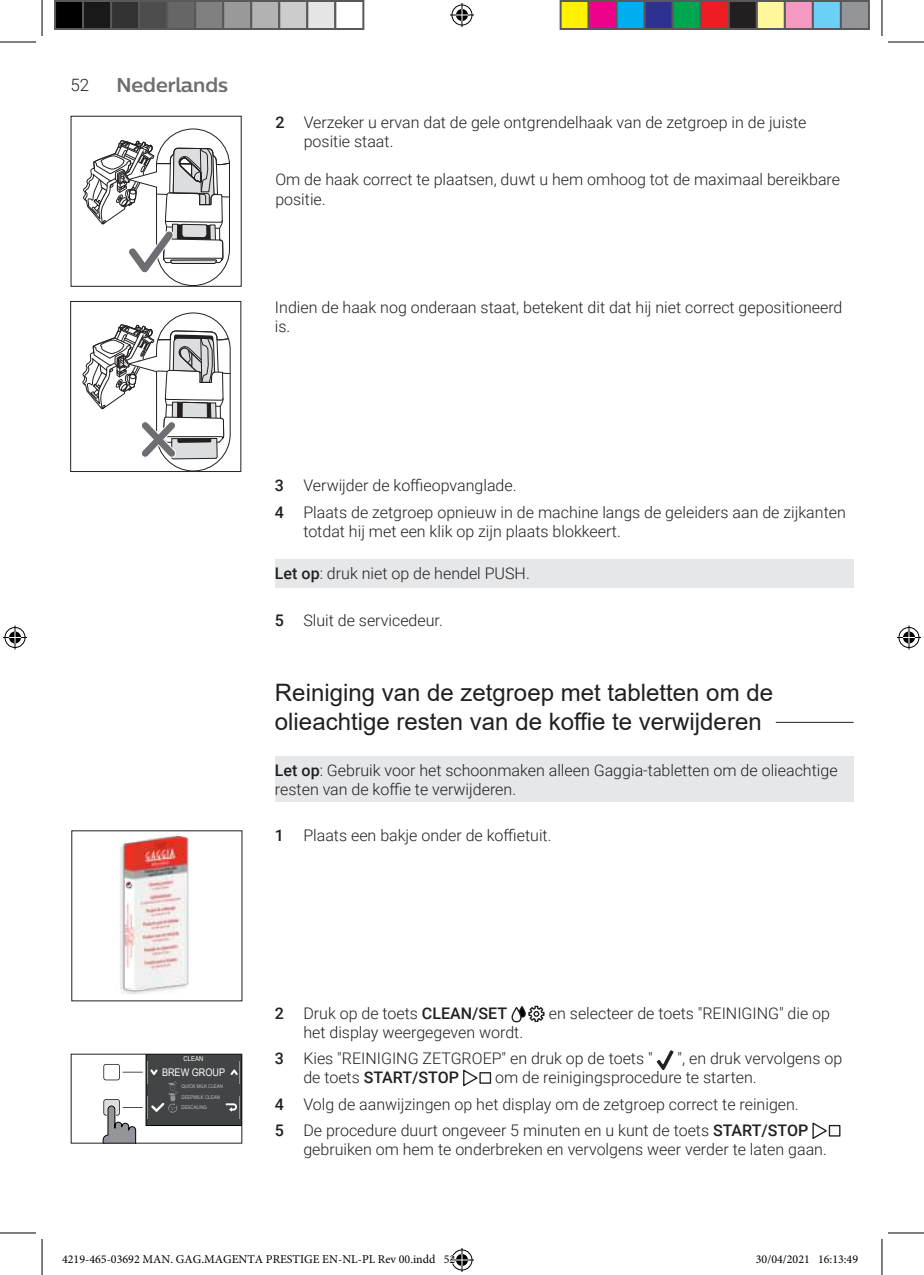
<style>
.page{position:relative;width:924px;height:1275px;background:#fff}
.page>*{position:absolute;margin:0;border:0;box-sizing:border-box;transform-origin:0 0}
.t1{font:24px/28.8px "Arial";color:#231f20}
.t2{font:700 20px "Centrale Sans";color:#6d6e71}
.t3{font:300 17px "Roboto";color:#231f20}
.t4{font:300 16px/19.2px "Roboto";color:#231f20}
.t5{font:500 16px "Roboto";color:#231f20}
.t6{font:12px "Minion Pro";color:#000}
.t7{font:10.6px "Arial Narrow";color:#fff;scale:1.05 1}
.t8{font:6.8px "Arial Narrow";color:#fff;scale:1.05 1}
.t9{font:5.2px/10.8px "Arial Narrow";color:#bcbdc0;scale:1.05 1}
.s1{font-weight:500}
.s2{font-weight:300}
</style>
<div class="page">
<div style="left:275px;top:559px;width:578px;height:28px;background:#e6e7e9"></div>
<div style="left:275px;top:756px;width:578px;height:46px;background:#e6e7e9"></div>
<svg style="left:518px;top:1006px;width:7px;height:11px"></svg>
<div style="left:518px;top:1006px;width:7px;height:11px;border:1px solid #231f20;border-radius:3px"></div>
<svg style="left:512px;top:1007px;width:8px;height:14px"></svg>
<div style="left:511px;top:1007px;width:10px;height:15px;border:1px solid #231f20;border-radius:4px"></div>
<svg style="left:528px;top:1005px;width:16px;height:17px"></svg>
<svg style="left:656px;top:1050px;width:17px;height:20px"></svg>
<svg style="left:463px;top:1069px;width:15px;height:17px"></svg>
<div style="left:479px;top:1072px;width:12px;height:11px;border:1px solid #231f20"></div>
<svg style="left:812px;top:1122px;width:15px;height:17px"></svg>
<div style="left:828px;top:1125px;width:12px;height:11px;border:1px solid #231f20"></div>
<hr style="left:775px;top:722px;width:78px;height:1px;background:#231f20">
<svg style="left:83px;top:129px;width:146px;height:156px"></svg>
<div style="left:70px;top:116px;width:171px;height:171px;border:1px solid #231f20"></div>
<svg style="left:82px;top:313px;width:148px;height:157px"></svg>
<div style="left:70px;top:301px;width:171px;height:171px;border:1px solid #231f20"></div>
<img style="left:120px;top:834px;width:69px;height:160px">
<div style="left:146px;top:1054px;width:95px;height:71px;background:#424545"></div>
<svg style="left:226px;top:1096px;width:14px;height:22px"></svg>
<svg style="left:230px;top:1061px;width:10px;height:22px"></svg>
<svg style="left:102px;top:1061px;width:76px;height:80px"></svg>
<div style="left:71px;top:1053px;width:171px;height:90px;border:1px solid #231f20"></div>
<hr style="left:0;top:42px;width:36px;height:1px;background:#000">
<hr style="left:887px;top:42px;width:36px;height:1px;background:#000">
<hr style="left:0;top:1232px;width:36px;height:1px;background:#000">
<hr style="left:887px;top:1232px;width:36px;height:1px;background:#000">
<hr style="left:42px;top:0;width:1px;height:36px;background:#000">
<hr style="left:42px;top:1239px;width:1px;height:36px;background:#000">
<hr style="left:881px;top:0;width:1px;height:36px;background:#000">
<hr style="left:881px;top:1239px;width:1px;height:36px;background:#000">
<svg style="left:450px;top:3px;width:24px;height:24px"></svg>
<svg style="left:3px;top:625px;width:24px;height:24px"></svg>
<svg style="left:897px;top:625px;width:23px;height:24px"></svg>
<div style="left:55px;top:1px;width:28px;height:28px;background:#000"></div>
<div style="left:54px;top:0;width:30px;height:30px;border:2px solid #595959"></div>
<div style="left:83px;top:1px;width:28px;height:28px;background:#191919"></div>
<div style="left:82px;top:0;width:30px;height:30px;border:2px solid #595959"></div>
<div style="left:111px;top:1px;width:28px;height:28px;background:#333"></div>
<div style="left:110px;top:0;width:30px;height:30px;border:2px solid #595959"></div>
<div style="left:139px;top:1px;width:28px;height:28px;background:#4d4d4d"></div>
<div style="left:138px;top:0;width:30px;height:30px;border:2px solid #595959"></div>
<div style="left:167px;top:1px;width:28px;height:28px;background:#666"></div>
<div style="left:166px;top:0;width:30px;height:30px;border:2px solid #595959"></div>
<div style="left:195px;top:1px;width:28px;height:28px;background:#808080"></div>
<div style="left:194px;top:0;width:30px;height:30px;border:2px solid #595959"></div>
<div style="left:223px;top:1px;width:28px;height:28px;background:#999"></div>
<div style="left:222px;top:0;width:30px;height:30px;border:2px solid #595959"></div>
<div style="left:251px;top:1px;width:28px;height:28px;background:#b2b2b2"></div>
<div style="left:250px;top:0;width:30px;height:30px;border:2px solid #595959"></div>
<div style="left:279px;top:1px;width:28px;height:28px;background:#ccc"></div>
<div style="left:278px;top:0;width:30px;height:30px;border:2px solid #595959"></div>
<div style="left:307px;top:1px;width:28px;height:28px;background:#e5e5e5"></div>
<div style="left:306px;top:0;width:30px;height:30px;border:2px solid #595959"></div>
<div style="left:334px;top:0;width:30px;height:30px;border:2px solid #595959"></div>
<div style="left:560px;top:1px;width:28px;height:28px;background:#fff101"></div>
<div style="left:559px;top:0;width:30px;height:30px;border:2px solid #595959"></div>
<div style="left:588px;top:1px;width:28px;height:28px;background:#ed028c"></div>
<div style="left:587px;top:0;width:30px;height:30px;border:2px solid #595959"></div>
<div style="left:616px;top:1px;width:28px;height:28px;background:#00aeef"></div>
<div style="left:615px;top:0;width:30px;height:30px;border:2px solid #595959"></div>
<div style="left:644px;top:1px;width:28px;height:28px;background:#2e3092"></div>
<div style="left:643px;top:0;width:30px;height:30px;border:2px solid #595959"></div>
<div style="left:672px;top:1px;width:28px;height:28px;background:#00a54f"></div>
<div style="left:671px;top:0;width:30px;height:30px;border:2px solid #595959"></div>
<div style="left:700px;top:1px;width:28px;height:28px;background:#ee1d23"></div>
<div style="left:699px;top:0;width:30px;height:30px;border:2px solid #595959"></div>
<div style="left:728px;top:1px;width:28px;height:28px;background:#231f20"></div>
<div style="left:727px;top:0;width:30px;height:30px;border:2px solid #595959"></div>
<div style="left:756px;top:1px;width:28px;height:28px;background:#fff79a"></div>
<div style="left:755px;top:0;width:30px;height:30px;border:2px solid #595959"></div>
<div style="left:784px;top:1px;width:28px;height:28px;background:#f499c2"></div>
<div style="left:783px;top:0;width:30px;height:30px;border:2px solid #595959"></div>
<div style="left:812px;top:1px;width:28px;height:28px;background:#6bcff6"></div>
<div style="left:811px;top:0;width:30px;height:30px;border:2px solid #595959"></div>
<div style="left:840px;top:1px;width:28px;height:28px;background:#939598"></div>
<div style="left:839px;top:0;width:30px;height:30px;border:2px solid #595959"></div>
<svg style="left:450px;top:1248px;width:24px;height:24px"></svg>
<p class="t3" style="left:70px;top:77px;width:20px">52</p>
<p class="t2" style="left:116px;top:77px;width:113px">Nederlands</p>
<p class="t4" style="left:303px;top:114px;width:504px;text-indent:-28px"><span class="s1">2</span> Verzeker u ervan dat de gele ontgrendelhaak van de zetgroep in de juiste positie staat.</p>
<p class="t4" style="left:275px;top:171px;width:566px">Om de haak correct te plaatsen, duwt u hem omhoog tot de maximaal bereikbare positie.</p>
<p class="t4" style="left:275px;top:299px;width:568px">Indien de haak nog onderaan staat, betekent dit dat hij niet correct gepositioneerd is.</p>
<p class="t4" style="left:275px;top:471px;width:572px;line-height:26.4px"><span class="s1">3</span> Verwijder de ko昀케eopvanglade.<br><span class="s1">4</span> Plaats de zetgroep opnieuw in de machine langs de geleiders aan de zijkanten</p>
<p class="t4" style="left:303px;top:522px;width:319px">totdat hij met een klik op zijn plaats blokkeert.</p>
<p class="t4" style="left:275px;top:565px;width:256px"><span class="s1">Let op</span>: druk niet op de hendel PUSH.</p>
<p class="t4" style="left:275px;top:612px;width:169px"><span class="s1">5</span> Sluit de servicedeur.</p>
<h1 class="t1" style="left:275px;top:678px;width:499px">Reiniging van de zetgroep met tabletten om de olieachtige resten van de ko昀케e te verwijderen</h1>
<p class="t4" style="left:275px;top:761px;width:564px"><span class="s1">Let op</span>: Gebruik voor het schoonmaken alleen Gaggia-tabletten om de olieachtige resten van de ko昀케e te verwijderen.</p>
<p class="t4" style="left:275px;top:824px;width:278px"><span class="s1">1</span> Plaats een bakje onder de ko昀케etuit.</p>
<p class="t8" style="left:183px;top:1055px;width:20px">CLEAN</p>
<p class="t9" style="left:181px;top:1080px;width:41px">QUICK MILK CLEAN<br>DEEPMILK CLEAN<br>DESCALING</p>
<p class="t7" style="left:162px;top:1066px;width:62px">BREW GROUP</p>
<p class="t4" style="left:275px;top:1004px;width:233px"><span class="s1">2</span> Druk op de toets <span class="s1">CLEAN/SET</span></p>
<p class="t4" style="left:548px;top:1002px;width:282px">en selecteer de toets "REINIGING" die op</p>
<p class="t4" style="left:275px;top:1020px;width:379px;line-height:26.4px;text-indent:28px">het display weergegeven wordt.<br><span class="s1">3</span> Kies "REINIGING ZETGROEP" en druk op de toets "</p>
<p class="t4" style="left:677px;top:1050px;width:166px">", en druk vervolgens op</p>
<p class="t5" style="left:303px;top:1071px;width:157px"><span class="s2">de toets</span> START/STOP</p>
<p class="t4" style="left:275px;top:1065px;width:534px;line-height:26.4px;text-indent:220px">om de reinigingsprocedure te starten.<br><span class="s1">4</span> Volg de aanwijzingen op het display om de zetgroep correct te reinigen.<br><span class="s1">5</span> De procedure duurt ongeveer 5 minuten en u kunt de toets <span class="s1">START/STOP</span></p>
<p class="t4" style="left:303px;top:1141px;width:525px">gebruiken om hem te onderbreken en vervolgens weer verder te laten gaan.</p>
<p class="t6" style="left:62px;top:1251px;width:394px">4219-465-03692 MAN. GAG.MAGENTA PRESTIGE EN-NL-PL Rev 00.indd 52</p>
<p class="t6" style="left:755px;top:1251px;width:104px">30/04/2021 16:13:49</p>
</div>
